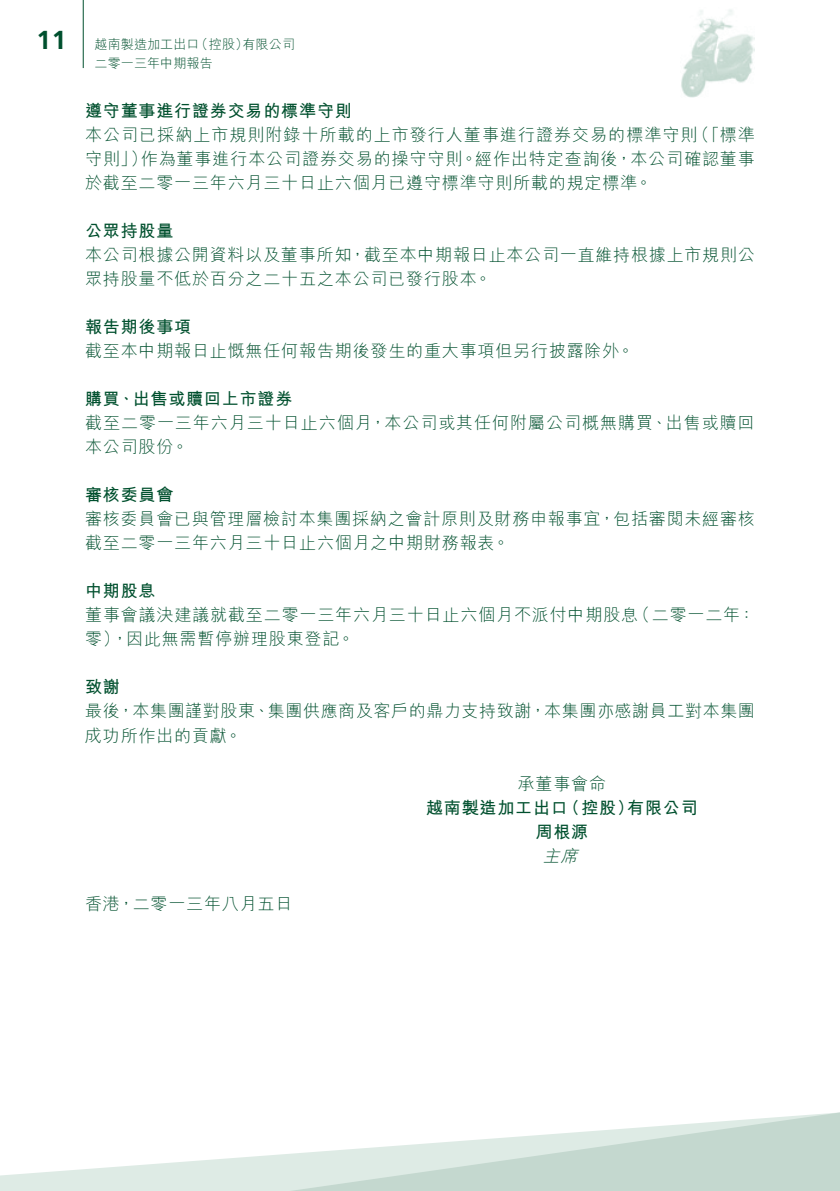
<style>
.page{position:relative;width:840px;height:1191px;background:#fff}
.page>*{position:absolute;margin:0;border:0;box-sizing:border-box;transform-origin:0 0}
.t1{font:700 26px "Frutiger LT Std";color:#00502e}
.Body_Text{font:300 17px/24px "M Hei HK";letter-spacing:.05em;color:#00502e}
.Heading_2{font:700 17px "M Hei HK";letter-spacing:.05em;color:#00502e}
.Body_Text-2{font:700 17px "M Hei HK";letter-spacing:.05em;color:#00502e}
.Body_Text-3{font:italic 300 17px "M Hei HK";color:#00502e}
.t2{font:300 13px/19px "M Hei HK";letter-spacing:.01em;color:#00502e}
</style>
<div class="page">
<svg style="left:0;top:1168px;width:96px;height:23px;fill:#deebe5"></svg>
<svg style="left:96px;top:1112px;width:743px;height:79px"></svg>
<hr style="left:83px;top:0;width:1px;height:68px;background:#00502e">
<img style="left:681px;top:9px;width:73px;height:89px">
<h1 class="t1" style="left:37px;top:25px;width:31px">11</h1>
<p class="t2" style="left:195px;top:35px;width:55px">（控股）</p>
<p class="t2" style="left:94px;top:35px;width:120px">越南製造加工出口二零一三年中期報告</p>
<p class="t2" style="left:242px;top:35px;width:54px">有限公司</p>
<p class="Heading_2" style="left:85px;top:99px;width:268px">遵守董事進行證券交易的標準守則</p>
<p class="Body_Text" style="left:692px;top:123px;width:64px">（「標準</p>
<p class="Body_Text" style="left:141px;top:123px;width:615px;text-indent:-56px">本公司已採納上市規則附錄十所載的上市發行人董事進行證券交易的標準守則<br>作為董事進行本公司證券交易的操守守則。經作出特定查詢後，本公司確認董事</p>
<p class="Body_Text" style="left:85px;top:147px;width:568px">守則」）<br>於截至二零一三年六月三十日止六個月已遵守標準守則所載的規定標準。</p>
<p class="Heading_2" style="left:85px;top:219px;width:90px">公眾持股量</p>
<p class="Body_Text" style="left:85px;top:243px;width:671px">本公司根據公開資料以及董事所知，截至本中期報日止本公司一直維持根據上市規則公眾持股量不低於百分之二十五之本公司已發行股本。</p>
<p class="Heading_2" style="left:85px;top:315px;width:108px">報告期後事項</p>
<p class="Body_Text" style="left:85px;top:339px;width:550px">截至本中期報日止慨無任何報告期後發生的重大事項但另行披露除外。</p>
<p class="Heading_2" style="left:85px;top:387px;width:209px">購買、出售或贖回上市證券</p>
<p class="Body_Text" style="left:85px;top:411px;width:670px">截至二零一三年六月三十日止六個月，本公司或其任何附屬公司概無購買、出售或贖回本公司股份。</p>
<p class="Heading_2" style="left:85px;top:483px;width:90px">審核委員會</p>
<p class="Body_Text" style="left:85px;top:507px;width:671px">審核委員會已與管理層檢討本集團採納之會計原則及財務申報事宜，包括審閱未經審核截至二零一三年六月三十日止六個月之中期財務報表。</p>
<p class="Heading_2" style="left:85px;top:579px;width:72px">中期股息</p>
<p class="Body_Text" style="left:632px;top:603px;width:123px">（二零一二年：</p>
<p class="Body_Text" style="left:85px;top:603px;width:554px">董事會議決建議就截至二零一三年六月三十日止六個月不派付中期股息零，）因此無需暫停辦理股東登記。</p>
<p class="Heading_2" style="left:85px;top:675px;width:36px">致謝</p>
<p class="Body_Text" style="left:85px;top:699px;width:671px">最後，本集團謹對股東、集團供應商及客戶的鼎力支持致謝，本集團亦感謝員工對本集團成功所作出的貢獻。</p>
<p class="Body_Text" style="left:517px;top:771px;width:90px">承董事會命</p>
<p class="Body_Text-2" style="left:627px;top:795px;width:72px">有限公司</p>
<p class="Body_Text-2" style="left:562px;top:795px;width:73px">（控股）</p>
<p class="Body_Text-2" style="left:426px;top:795px;width:143px">越南製造加工出口</p>
<p class="Body_Text-2" style="left:535px;top:819px;width:54px">周根源</p>
<p class="Body_Text-3" style="left:542px;top:846px;width:41px">主席</p>
<p class="Body_Text" style="left:85px;top:891px;width:209px">香港，二零一三年八月五日</p>
</div>
